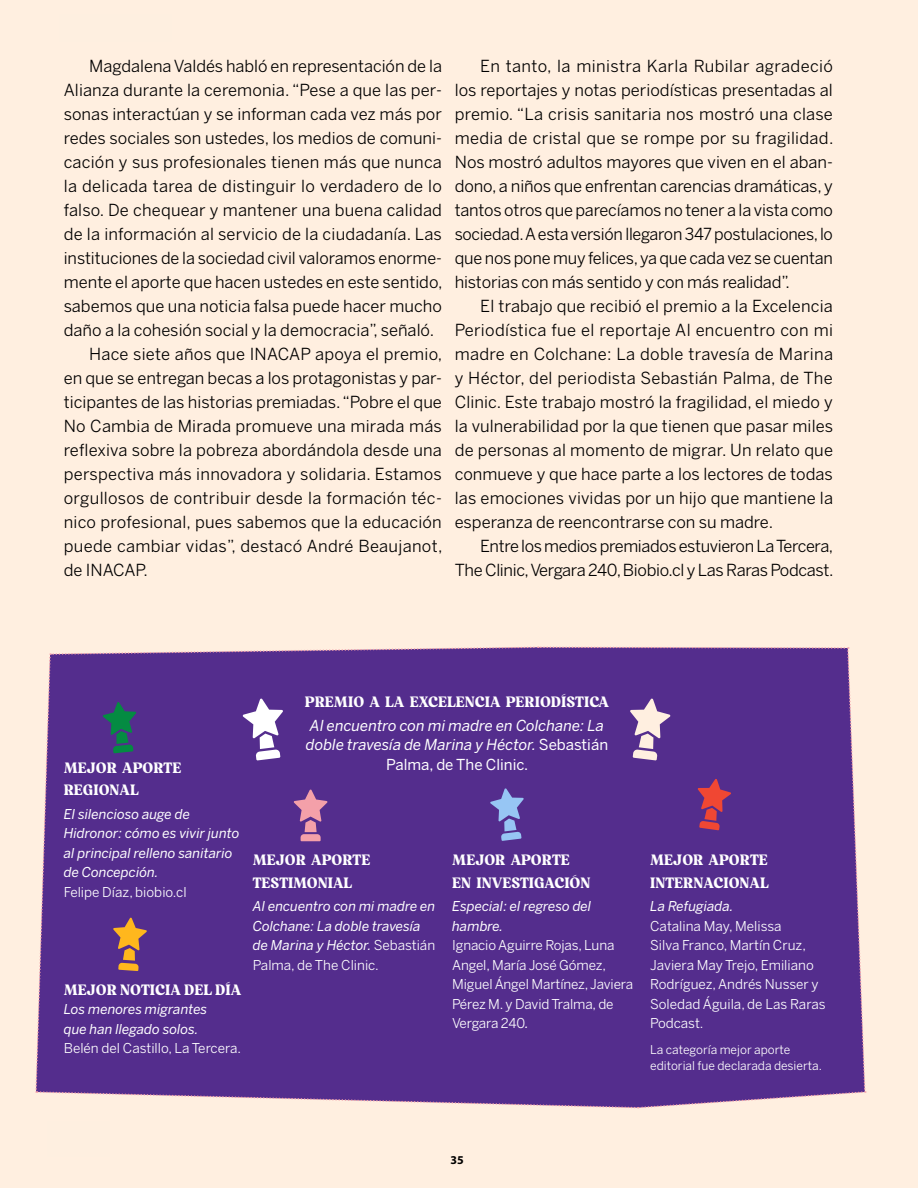
<style>
.page{position:relative;width:918px;height:1188px;background:#ffefe0}
.page>*{position:absolute;margin:0;border:0;box-sizing:border-box;transform-origin:0 0}
.t1{font:16.5px/24px "Benton Sans";color:#000;text-align:justify}
.t2{font:16.5px "Benton Sans";letter-spacing:.02em;color:#000}
.t3{font:16.5px/24px "Benton Sans";letter-spacing:-.02em;color:#000;text-align:right}
.t4{font:700 15px/22.2px "Jessi Neue";color:#fff}
.t5{font:italic 15px/19.5px "Benton Sans";color:#fff;text-align:center}
.t6{font:13.5px/19.5px "Benton Sans";letter-spacing:-.01em;color:#fff}
.t7{font:italic 13.5px/19.5px "Benton Sans";color:#fff}
.t8{font:12px/16.5px "Benton Sans";color:#fff}
.t9{font:700 12px "Myriad Pro";color:#000}
.s1{font-style:normal}
.s2{font-style:italic}
</style>
<div class="page">
<div style="left:35px;top:646px;width:831px;height:463px;background:#542d8d"></div>
<p class="t1" style="left:89px;top:54px;width:354px">Magdalena Valdés habló en representación de la</p>
<p class="t1" style="left:64px;top:78px;width:380px">Alianza durante la ceremonia. “Pese a que las per-</p>
<p class="t1" style="left:64px;top:102px;width:380px">sonas interactúan y se informan cada vez más por</p>
<p class="t1" style="left:64px;top:126px;width:380px">redes sociales son ustedes, los medios de comuni-</p>
<p class="t1" style="left:64px;top:150px;width:380px">cación y sus profesionales tienen más que nunca</p>
<p class="t2" style="left:64px;top:176px;width:380px">la delicada tarea de distinguir lo verdadero de lo</p>
<p class="t1" style="left:64px;top:198px;width:380px">falso. De chequear y mantener una buena calidad</p>
<p class="t1" style="left:64px;top:222px;width:380px">de la información al servicio de la ciudadanía. Las</p>
<p class="t1" style="left:64px;top:246px;width:380px">instituciones de la sociedad civil valoramos enorme-</p>
<p class="t1" style="left:64px;top:270px;width:380px">mente el aporte que hacen ustedes en este sentido,</p>
<p class="t1" style="left:64px;top:294px;width:380px">sabemos que una noticia falsa puede hacer mucho</p>
<p class="t1" style="left:64px;top:318px;width:372px">daño a la cohesión social y la democracia”, señaló.</p>
<p class="t1" style="left:89px;top:342px;width:355px">Hace siete años que INACAP apoya el premio,</p>
<p class="t1" style="left:64px;top:366px;width:380px">en que se entregan becas a los protagonistas y par-</p>
<p class="t1" style="left:64px;top:390px;width:380px">ticipantes de las historias premiadas. “Pobre el que</p>
<p class="t1" style="left:64px;top:414px;width:380px">No Cambia de Mirada promueve una mirada más</p>
<p class="t1" style="left:64px;top:438px;width:380px">reflexiva sobre la pobreza abordándola desde una</p>
<p class="t1" style="left:64px;top:462px;width:380px">perspectiva más innovadora y solidaria. Estamos</p>
<p class="t2" style="left:64px;top:488px;width:380px">orgullosos de contribuir desde la formación téc-</p>
<p class="t1" style="left:64px;top:510px;width:380px">nico profesional, pues sabemos que la educación</p>
<p class="t2" style="left:64px;top:536px;width:380px">puede cambiar vidas”, destacó André Beaujanot,</p>
<p class="t1" style="left:64px;top:558px;width:86px">de INACAP.</p>
<p class="t1" style="left:455px;top:54px;width:380px;text-indent:26px">En tanto, la ministra Karla Rubilar agradeció los reportajes y notas periodísticas presentadas al premio. “La crisis sanitaria nos mostró una clase media de cristal que se rompe por su fragilidad.<br>Nos mostró adultos mayores que viven en el aban&shy;dono, a niños que enfrentan carencias dramáticas, y tantos otros que parecíamos no tener a la vista como sociedad. A esta versión llegaron 347 postulaciones, lo que nos pone muy felices, ya que cada vez se cuentan historias con más sentido y con más realidad”.</p>
<p class="t1" style="left:455px;top:294px;width:380px;text-indent:26px">El trabajo que recibió el premio a la Excelencia Periodística fue el reportaje Al encuentro con mi madre en Colchane: La doble travesía de Marina y Héctor, del periodista Sebastián Palma, de The Clinic. Este trabajo mostró la fragilidad, el miedo y la vulnerabilidad por la que tienen que pasar miles de personas al momento de migrar. Un relato que conmueve y que hace parte a los lectores de todas las emociones vividas por un hijo que mantiene la esperanza de reencontrarse con su madre.</p>
<p class="t3" style="left:455px;top:534px;width:380px">Entre los medios premiados estuvieron La Tercera,<br>The Clinic, Vergara 240, Biobio.cl y Las Raras Podcast.</p>
<p class="t4" style="left:64px;top:755px;width:119px">MEJOR APORTE<br>REGIONAL</p>
<p class="t7" style="left:64px;top:804px;width:177px">El silencioso auge de<br>Hidronor: cómo es vivir junto al principal relleno sanitario de Concepción.</p>
<p class="t6" style="left:64px;top:882px;width:124px">Felipe Díaz, biobio.cl</p>
<p class="t4" style="left:64px;top:977px;width:179px">MEJOR NOTICIA DEL DÍA</p>
<p class="t7" style="left:64px;top:1000px;width:145px">Los menores migrantes que han llegado solos.</p>
<p class="t6" style="left:64px;top:1039px;width:179px">Belén del Castillo, La Tercera.</p>
<p class="t4" style="left:305px;top:689px;width:306px">PREMIO A LA EXCELENCIA PERIODÍSTICA</p>
<p class="t5" style="left:306px;top:715px;width:304px">Al encuentro con mi madre en Colchane: La doble travesía de Marina y Héctor. <span class="s1">Sebastián<br>Palma, de The Clinic.</span></p>
<p class="t4" style="left:253px;top:848px;width:119px">MEJOR APORTE<br>TESTIMONIAL</p>
<p class="t7" style="left:253px;top:897px;width:184px">Al encuentro con mi madre en<br>Colchane: La doble travesía de Marina y Héctor. <span class="s1">Sebastián<br>Palma, de The Clinic.</span></p>
<p class="t4" style="left:452px;top:848px;width:140px">MEJOR APORTE<br>EN INVESTIGACIÓN</p>
<p class="t7" style="left:452px;top:897px;width:141px">Especial: el regreso del hambre.</p>
<p class="t6" style="left:452px;top:936px;width:183px">Ignacio Aguirre Rojas, Luna<br>Angel, María José Gómez,<br>Miguel Ángel Martínez, Javiera<br>Pérez M. y David Tralma, de<br>Vergara 240<span class="s2">.</span></p>
<p class="t4" style="left:650px;top:848px;width:120px">MEJOR APORTE<br>INTERNACIONAL</p>
<p class="t7" style="left:650px;top:897px;width:85px">La Refugiada.</p>
<p class="t6" style="left:650px;top:916px;width:177px">Catalina May, Melissa<br>Silva Franco, Martín Cruz,<br>Javiera May Trejo, Emiliano<br>Rodríguez, Andrés Nusser y<br>Soledad Águila, de Las Raras<br>Podcast.</p>
<p class="t8" style="left:650px;top:1041px;width:173px">La categoría mejor aporte editorial fue declarada desierta.</p>
<p class="t9" style="left:450px;top:1152px;width:15px">35</p>
</div>
